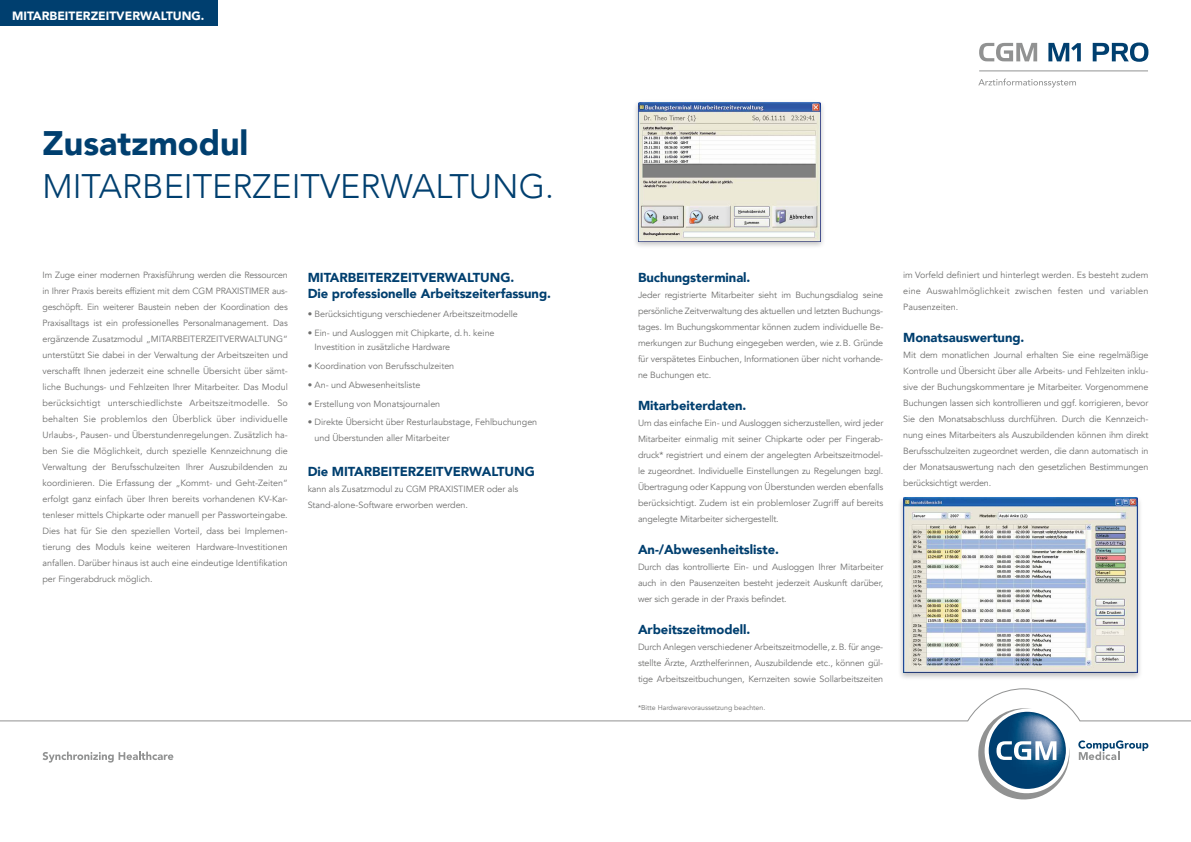
<style>
.page{position:relative;width:1191px;height:842px;background:#fff}
.page>*{position:absolute;margin:0;border:0;box-sizing:border-box;transform-origin:0 0}
.t1{font:300 34px "Avenir";color:#003f6f}
.t2{font:900 34px "Avenir";color:#003f6f}
.t3{font:900 13px/16px "Avenir";letter-spacing:-.005em;color:#003f6f}
.t4{font:900 12px "Avenir";color:#fff}
.t5{font:9px/16px "Avenir";letter-spacing:-.005em;color:#6f6f6e;text-align:justify}
.t6{font:7px "Avenir";color:#6f6f6e}
</style>
<div class="page">
<div style="left:632px;top:99px;width:194px;height:150px;background:#000;opacity:.25"></div>
<img style="left:638px;top:102px;width:182px;height:139px">
<div style="left:897px;top:495px;width:245px;height:186px;background:#000;opacity:.25"></div>
<img style="left:903px;top:498px;width:234px;height:175px">
<div style="left:0;top:0;width:217px;height:26px;background:#003f6f"></div>
<svg style="left:0;top:688px;width:1191px;height:112px"></svg>
<svg style="left:979px;top:43px;width:58px;height:18px"></svg>
<svg style="left:1048px;top:43px;width:32px;height:18px"></svg>
<svg style="left:1092px;top:43px;width:56px;height:19px"></svg>
<hr style="left:979px;top:71px;width:169px;height:1px;background:#919292">
<svg style="left:978px;top:79px;width:98px;height:9px"></svg>
<h3 class="t4" style="left:12px;top:5px;width:194px">MITARBEITERZEITVERWALTUNG.</h3>
<h1 class="t2" style="left:43px;top:114px;width:207px">Zusatzmodul</h1>
<h1 class="t1" style="left:43px;top:167px;width:513px">MITARBEITERZEITVERWALTUNG.</h1>
<p class="t5" style="left:43px;top:267px;width:247px">I m Zuge einer modernen Praxisführung werden die Ressourcen in Ihrer Praxis bereits effizient mit dem CGM PraxisTim er aus&shy;geschöpft. Ein weiterer Baustein neben der Koordination des Praxisalltags ist ein professionelles Personalmanagement. Das ergänzende Zusatzmodul „Mitarbeiterzeitverwaltung</p>
<p class="t5" style="left:43px;top:331px;width:247px;text-indent:241px">“ unterstützt Sie dabei in der Verwaltung der Arbeitszeiten und verschafft Ihnen jederzeit eine schnelle Übersicht über sämt&shy;liche Buchungs- und Fehlzeiten I hrer Mitarbeiter. Das Modul berücksichtigt unterschiedlichste Arbeitszeitmodelle. So behalten Sie problemlos den Überblick über individuelle Urlaubs-, Pausen- und Überstundenregelungen. Zusätzlich ha&shy;ben Sie die Möglichkeit, durch spezielle Kennzeichnung die Verwaltung der Berufsschulzeiten I hrer Auszubildenden zu koordinieren. Die Erfassung der „Kommt- und Geht-Zeiten“ erfolgt ganz einfach über I hren bereits vorhandenen KV-Kar&shy;tenleser mittels Chipkarte oder manuell per Passworteingabe.<br>Dies hat für Sie den speziellen Vorteil, dass bei I mplemen&shy;tierung des Moduls keine weiteren Hardware-I nvestitionen anfallen. Darüber hinaus ist auch eine eindeutige Identifikation per Fingerabdruck möglich.</p>
<h2 class="t3" style="left:308px;top:269px;width:245px;text-indent:159px">ltung.<br>Die professionelle Arbeitszeiterfassung.</h2>
<p class="t5" style="left:308px;top:306px;width:212px">• Berücksichtigung verschiedener Arbeitszeitmodelle</p>
<p class="t5" style="left:314px;top:326px;width:181px;line-height:14px;text-indent:-7px">• Ein- und Ausloggen mit Chipkarte, d.h. keine<br>I nvestition in zusätzliche Hardware</p>
<p class="t5" style="left:308px;top:358px;width:148px">• Koordination von Berufsschulzeiten</p>
<p class="t5" style="left:308px;top:377px;width:114px">• An- und Abwesenheitsliste</p>
<p class="t5" style="left:308px;top:396px;width:134px">• Erstellung von Monatsjournalen</p>
<p class="t5" style="left:314px;top:414px;width:224px;text-indent:-7px">• Direkte Übersicht über Resturlaubstage, Fehlbuchungen und Überstunden aller Mitarbeiter</p>
<h2 class="t3" style="left:308px;top:463px;width:229px">Die MITARBEITERZEITVERWALTUNG</h2>
<p class="t5" style="left:308px;top:481px;width:212px">kann als Zusatzmodul zu CGM PraxisTim er oder als<br>Stand-alone-Software erworben werden.</p>
<h2 class="t3" style="left:308px;top:269px;width:21px">Mitarbeiterzeitverwa</h2>
<h2 class="t3" style="left:638px;top:269px;width:114px">Buchungsterminal.</h2>
<p class="t5" style="left:638px;top:287px;width:247px">Jeder registrierte Mitarbeiter sieht im Buchungsdialog seine persönliche Zeitverwaltung des aktuellen und letzten Buchungs&shy;tages. I m Buchungskommentar können zudem individuelle Be&shy;merkungen zur Buchung eingegeben werden, wie z.B. Gründe für verspätetes Einbuchen, I nformationen über nicht vorhande&shy;ne Buchungen etc.</p>
<h2 class="t3" style="left:638px;top:397px;width:110px">Mitarbeiterdaten.</h2>
<p class="t5" style="left:638px;top:415px;width:247px">Um das einfache Ein- und Ausloggen sicherzustellen, wird jeder Mitarbeiter einmalig mit seiner Chipkarte oder per Fingerab&shy;druck* registriert und einem der angelegten Arbeitszeitmodel&shy;le zugeordnet. I ndividuelle Einstellungen zu Regelungen bzgl.<br>Übertragung oder Kappung von Überstunden werden ebenfalls berücksichtigt. Zudem ist ein problemloser Zugriff auf bereits angelegte Mitarbeiter sichergestellt.</p>
<h2 class="t3" style="left:638px;top:541px;width:142px">An-/Abwesenheitsliste.</h2>
<p class="t5" style="left:638px;top:559px;width:247px">Durch das kontrollierte Ein- und Ausloggen I hrer Mitarbeiter auch in den Pausenzeiten besteht jederzeit Auskunft darüber, wer sich gerade in der Praxis befindet.</p>
<h2 class="t3" style="left:638px;top:621px;width:114px">Arbeitszeitmodell.</h2>
<p class="t5" style="left:638px;top:639px;width:247px">Durch Anlegen verschiedener Arbeitszeitmodelle, z.B. für ange&shy;stellte Ärzte, Arzthelferinnen, Auszubildende etc., können gül&shy;tige Arbeitszeitbuchungen, Kernzeiten sowie Sollarbeitszeiten</p>
<p class="t6" style="left:638px;top:703px;width:129px">*Bitte Hardwarevoraussetzung beachten.</p>
<p class="t5" style="left:903px;top:267px;width:247px">im Vorfeld definiert und hinterlegt werden. Es besteht zudem eine Auswahlmöglichkeit zwischen festen und variablen Pausenzeiten.</p>
<h2 class="t3" style="left:903px;top:329px;width:123px">Monatsauswertung.</h2>
<p class="t5" style="left:903px;top:347px;width:247px">Mit dem monatlichen Journal erhalten Sie eine regelmäßige Kontrolle und Übersicht über alle Arbeits- und Fehlzeiten inklu&shy;sive der Buchungskommentare je Mitarbeiter. Vorgenommene Buchungen lassen sich kontrollieren und ggf. korrigieren, bevor Sie den Monatsabschluss durchführen. Durch die Kennzeich&shy;nung eines Mitarbeiters als Auszubildenden können ihm direkt Berufsschulzeiten zugeordnet werden, die dann automatisch in der Monatsauswertung nach den gesetzlichen Bestimmungen berücksichtigt werden.</p>
</div>
